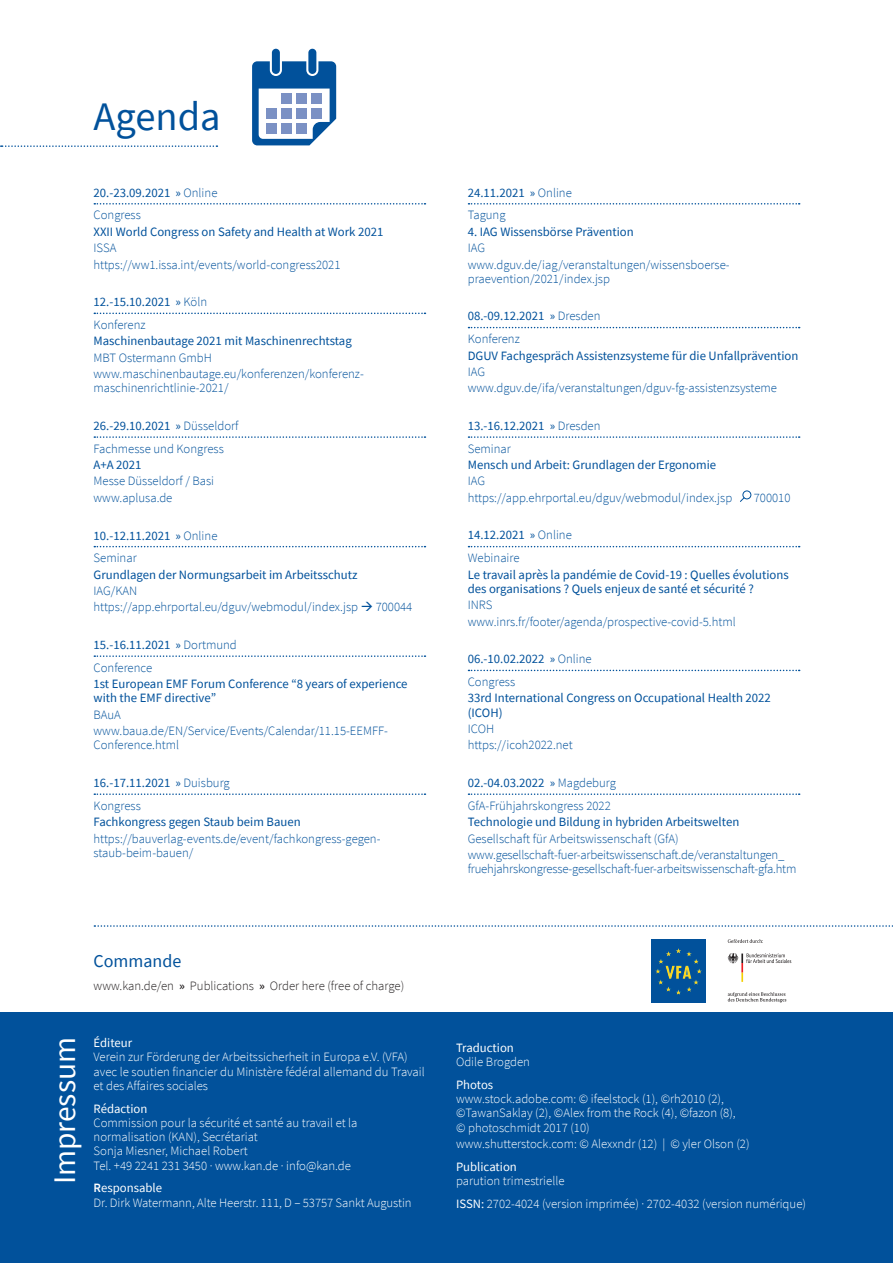
<style>
.page{position:relative;width:893px;height:1263px;background:#fff}
.page>*{position:absolute;margin:0;border:0;box-sizing:border-box;transform-origin:0 0}
.t1{font:40.5px "Source Sans Pro";color:#01519b}
.t2{font:31.35px "Source Sans Pro";color:#fff}
.ZU_1{font:18px "Source Sans Pro";color:#01519b}
.Tabelle_g{font:300 12.75px/14.2px "Source Sans Pro";color:#01519b}
.Tabelle_g-2{font:300 12.75px/14.2px "Source Sans Pro";color:#fff}
.Tabelle_g-3{font:12.75px/14.2px "Source Sans Pro";color:#01519b}
.Tabelle_U{font:12.75px "Source Sans Pro";color:#01519b}
.g_D{font:300 12.75px "Source Sans Pro";color:#231f20}
.s1{font-weight:300}
.s2{font-weight:600}
.s3{font-weight:400}
</style>
<div class="page">
<div style="left:0;top:1012px;width:893px;height:251px;background:#01519b"></div>
<div style="left:651px;top:940px;width:55px;height:63px;background:#01519b"></div>
<img style="left:655px;top:948px;width:47px;height:31px">
<svg style="left:1px;top:145px;width:216px;height:2px"></svg>
<svg style="left:252px;top:61px;width:84px;height:84px"></svg>
<div style="left:308px;top:49px;width:8px;height:25px;background:#01519b;border-radius:4px"></div>
<div style="left:272px;top:49px;width:8px;height:25px;background:#01519b;border-radius:4px"></div>
<div style="left:281px;top:108px;width:11px;height:11px;background:#7b91c4"></div>
<div style="left:281px;top:94px;width:11px;height:10px;background:#7b91c4"></div>
<div style="left:296px;top:94px;width:11px;height:10px;background:#7b91c4"></div>
<div style="left:311px;top:94px;width:11px;height:10px;background:#7b91c4"></div>
<div style="left:267px;top:108px;width:10px;height:11px;background:#7b91c4"></div>
<div style="left:296px;top:108px;width:11px;height:11px;background:#7b91c4"></div>
<div style="left:311px;top:108px;width:11px;height:11px;background:#7b91c4"></div>
<div style="left:267px;top:123px;width:10px;height:11px;background:#7b91c4"></div>
<div style="left:281px;top:123px;width:11px;height:11px;background:#7b91c4"></div>
<div style="left:296px;top:123px;width:11px;height:11px;background:#7b91c4"></div>
<svg style="left:94px;top:925px;width:799px;height:2px"></svg>
<svg style="left:728px;top:939px;width:35px;height:4px"></svg>
<svg style="left:728px;top:992px;width:58px;height:10px"></svg>
<svg style="left:727px;top:953px;width:64px;height:29px"></svg>
<svg style="left:94px;top:203px;width:331px;height:2px"></svg>
<svg style="left:94px;top:313px;width:331px;height:1px"></svg>
<svg style="left:94px;top:436px;width:331px;height:2px"></svg>
<svg style="left:94px;top:546px;width:331px;height:1px"></svg>
<svg style="left:94px;top:655px;width:331px;height:2px"></svg>
<svg style="left:94px;top:793px;width:331px;height:2px"></svg>
<svg style="left:468px;top:203px;width:332px;height:2px"></svg>
<svg style="left:468px;top:327px;width:332px;height:1px"></svg>
<svg style="left:468px;top:436px;width:332px;height:2px"></svg>
<svg style="left:468px;top:546px;width:332px;height:1px"></svg>
<svg style="left:468px;top:670px;width:332px;height:1px"></svg>
<svg style="left:468px;top:793px;width:332px;height:2px"></svg>
<div style="left:742px;top:490px;width:9px;height:9px;border:1px solid #01519b;border-radius:50%"></div>
<svg style="left:740px;top:497px;width:5px;height:5px"></svg>
<p class="t1" style="left:94px;top:91px;width:129px">Agenda</p>
<p class="Tabelle_U" style="left:94px;top:184px;width:125px">20.-23.09.2021 » <span class="s1">Online</span></p>
<p class="Tabelle_g" style="left:94px;top:208px;width:49px">Congress</p>
<p class="Tabelle_g-3" style="left:94px;top:224px;width:291px">XXII World Congress on Safety and Health at Work 2021</p>
<p class="Tabelle_g" style="left:94px;top:241px;width:24px">ISSA</p>
<p class="Tabelle_g" style="left:94px;top:257px;width:248px">https://ww1.issa.int/events/world-congress2021</p>
<p class="Tabelle_U" style="left:94px;top:294px;width:115px">12.-15.10.2021 » <span class="s1">Köln</span></p>
<p class="Tabelle_g" style="left:94px;top:318px;width:54px">Konferenz</p>
<p class="Tabelle_g-3" style="left:94px;top:334px;width:260px">Maschinenbautage 2021 mit Maschinenrechtstag</p>
<p class="Tabelle_g" style="left:94px;top:350px;width:120px">MBT Ostermann GmbH</p>
<p class="Tabelle_g" style="left:94px;top:367px;width:272px">www.maschinenbautage.eu/konferenzen/konferenz&shy;maschinenrichtlinie-2021/</p>
<p class="Tabelle_U" style="left:94px;top:418px;width:147px">26.-29.10.2021 » <span class="s1">Düsseldorf</span></p>
<p class="Tabelle_g" style="left:94px;top:441px;width:132px">Fachmesse und Kongress</p>
<p class="Tabelle_g-3" style="left:94px;top:458px;width:50px">A+A 2021</p>
<p class="Tabelle_g" style="left:94px;top:474px;width:122px">Messe Düsseldorf / Basi</p>
<p class="Tabelle_g" style="left:94px;top:490px;width:80px">www.aplusa.de</p>
<p class="Tabelle_U" style="left:94px;top:527px;width:125px">10.-12.11.2021 » <span class="s1">Online</span></p>
<p class="Tabelle_g" style="left:94px;top:551px;width:45px">Seminar</p>
<p class="Tabelle_g-3" style="left:94px;top:567px;width:265px">Grundlagen der Normungsarbeit im Arbeitsschutz</p>
<p class="Tabelle_g" style="left:94px;top:584px;width:45px">IAG/KAN</p>
<p class="Tabelle_g" style="left:94px;top:600px;width:320px">https://app.ehrportal.eu/dguv/webmodul/index.jsp → 700044</p>
<p class="Tabelle_U" style="left:94px;top:637px;width:145px">15.-16.11.2021 » <span class="s1">Dortmund</span></p>
<p class="Tabelle_g" style="left:94px;top:660px;width:60px">Conference</p>
<p class="Tabelle_g-3" style="left:94px;top:677px;width:316px">1st European EMF Forum Conference “8 years of experience with the EMF directive”</p>
<p class="Tabelle_g" style="left:94px;top:707px;width:29px">BAuA</p>
<p class="Tabelle_g" style="left:94px;top:724px;width:296px">www.baua.de/EN/Service/Events/Calendar/11.15-EEMFF-<br>Conference.html</p>
<p class="Tabelle_U" style="left:94px;top:775px;width:138px">16.-17.11.2021 » <span class="s1">Duisburg</span></p>
<p class="Tabelle_g" style="left:94px;top:798px;width:49px">Kongress</p>
<p class="Tabelle_g-3" style="left:94px;top:815px;width:209px">Fachkongress gegen Staub beim Bauen</p>
<p class="Tabelle_g" style="left:94px;top:831px;width:288px">https://bauverlag-events.de/event/fachkongress-gegen&shy;staub-beim-bauen/</p>
<p class="ZU_1" style="left:94px;top:950px;width:89px">Commande</p>
<p class="g_D" style="left:94px;top:978px;width:312px">www.kan.de/en <span class="s2">»</span> Publications <span class="s2">»</span> Order here (free of charge)</p>
<h2 class="t2" style="left:45px;top:1184px;width:149px;rotate:-90deg">Impressum</h2>
<p class="Tabelle_g-2" style="left:94px;top:1036px;width:333px"><span class="s3">Éditeur<br></span>Verein zur Förderung der Arbeitssicherheit in Europa e.V. (VFA) avec le soutien financier du Ministère fédéral allemand du Travail et des Affaires sociales</p>
<p class="Tabelle_g-2" style="left:94px;top:1101px;width:266px"><span class="s3">Rédaction<br></span>Commission pour la sécurité et santé au travail et la normalisation (KAN), Secrétariat<br>Sonja Miesner, Michael Robert<br>Tel. +49 2241 231 3450 · www.kan.de · info@kan.de</p>
<p class="Tabelle_g-2" style="left:94px;top:1181px;width:320px"><span class="s2">R</span><span class="s3">esponsable<br></span>Dr. Dirk Watermann, Alte Heerstr. 111, D – 53757 Sankt Augustin</p>
<p class="Tabelle_U" style="left:468px;top:184px;width:106px">24.11.2021 » <span class="s1">Online</span></p>
<p class="Tabelle_g" style="left:468px;top:208px;width:39px">Tagung</p>
<p class="Tabelle_g-3" style="left:468px;top:224px;width:167px">4. IAG Wissensbörse Prävention</p>
<p class="Tabelle_g" style="left:468px;top:241px;width:19px">IAG</p>
<p class="Tabelle_g" style="left:468px;top:257px;width:264px">www.dguv.de/iag/veranstaltungen/wissensboerse&shy;praevention/2021/index.jsp</p>
<p class="Tabelle_U" style="left:468px;top:308px;width:134px">08.-09.12.2021 » <span class="s1">Dresden</span></p>
<p class="Tabelle_g" style="left:468px;top:332px;width:54px">Konferenz</p>
<p class="Tabelle_g-3" style="left:468px;top:348px;width:332px">DGUV Fachgespräch Assistenzsysteme für die Unfallprävention</p>
<p class="Tabelle_g" style="left:468px;top:365px;width:19px">IAG</p>
<p class="Tabelle_g" style="left:468px;top:381px;width:311px">www.dguv.de/ifa/veranstaltungen/dguv-fg-assistenzsysteme</p>
<p class="Tabelle_U" style="left:468px;top:418px;width:134px">13.-16.12.2021 » <span class="s1">Dresden</span></p>
<p class="Tabelle_g" style="left:468px;top:441px;width:45px">Seminar</p>
<p class="Tabelle_g-3" style="left:468px;top:458px;width:250px">Mensch und Arbeit: Grundlagen der Ergonomie</p>
<p class="Tabelle_g" style="left:468px;top:474px;width:19px">IAG</p>
<p class="Tabelle_g" style="left:468px;top:490px;width:266px">https://app.ehrportal.eu/dguv/webmodul/index.jsp</p>
<p class="Tabelle_g" style="left:754px;top:490px;width:38px">700010</p>
<p class="Tabelle_U" style="left:468px;top:527px;width:106px">14.12.2021 » <span class="s1">Online</span></p>
<p class="Tabelle_g" style="left:468px;top:551px;width:53px">Webinaire</p>
<p class="Tabelle_g-3" style="left:468px;top:567px;width:323px">Le travail après la pandémie de Covid-19 : Quelles évolutions des organisations ? Quels enjeux de santé et sécurité ?</p>
<p class="Tabelle_g" style="left:468px;top:598px;width:26px">INRS</p>
<p class="Tabelle_g" style="left:468px;top:614px;width:270px">www.inrs.fr/footer/agenda/prospective-covid-5.html</p>
<p class="Tabelle_U" style="left:468px;top:651px;width:125px">06.-10.02.2022 » <span class="s1">Online</span></p>
<p class="Tabelle_g" style="left:468px;top:675px;width:49px">Congress</p>
<p class="Tabelle_g-3" style="left:468px;top:691px;width:305px">33rd International Congress on Occupational Health 2022 (ICOH)</p>
<p class="Tabelle_g" style="left:468px;top:722px;width:28px">ICOH</p>
<p class="Tabelle_g" style="left:468px;top:738px;width:106px">https://icoh2022.net</p>
<p class="Tabelle_U" style="left:468px;top:775px;width:150px">02.-04.03.2022 » <span class="s1">Magdeburg</span></p>
<p class="Tabelle_g" style="left:468px;top:798px;width:145px">GfA-Frühjahrskongress 2022</p>
<p class="Tabelle_g-3" style="left:468px;top:815px;width:273px">Technologie und Bildung in hybriden Arbeitswelten</p>
<p class="Tabelle_g" style="left:468px;top:831px;width:213px">Gesellschaft für Arbeitswissenschaft (GfA)</p>
<p class="Tabelle_g" style="left:468px;top:847px;width:330px">www.gesellschaft-fuer-arbeitswissenschaft.de/veranstaltungen_ fruehjahrskongresse-gesellschaft-fuer-arbeitswissenschaft-gfa.htm</p>
<p class="Tabelle_g-2" style="left:456px;top:1040px;width:75px"><span class="s3">Traduction<br></span>Odile Brogden</p>
<p class="Tabelle_g-2" style="left:456px;top:1077px;width:281px"><span class="s3">Photos<br></span>www.stock.adobe.com: © ifeelstock (1), ©rh2010 (2), ©TawanSaklay (2), ©Alex from the Rock (4), ©fazon (8), © photoschmidt 2017 (10)</p>
<p class="Tabelle_g-2" style="left:456px;top:1137px;width:295px">www.shutterstock.com: © Alexxndr (12) | © yler Olson (2)</p>
<p class="Tabelle_g-2" style="left:456px;top:1159px;width:110px"><span class="s3">Publication<br></span>parution trimestrielle</p>
<p class="Tabelle_g-2" style="left:456px;top:1196px;width:351px"><span class="s3">ISSN:</span> 2702-4024 (version imprimée) · 2702-4032 (version numérique)</p>
</div>
